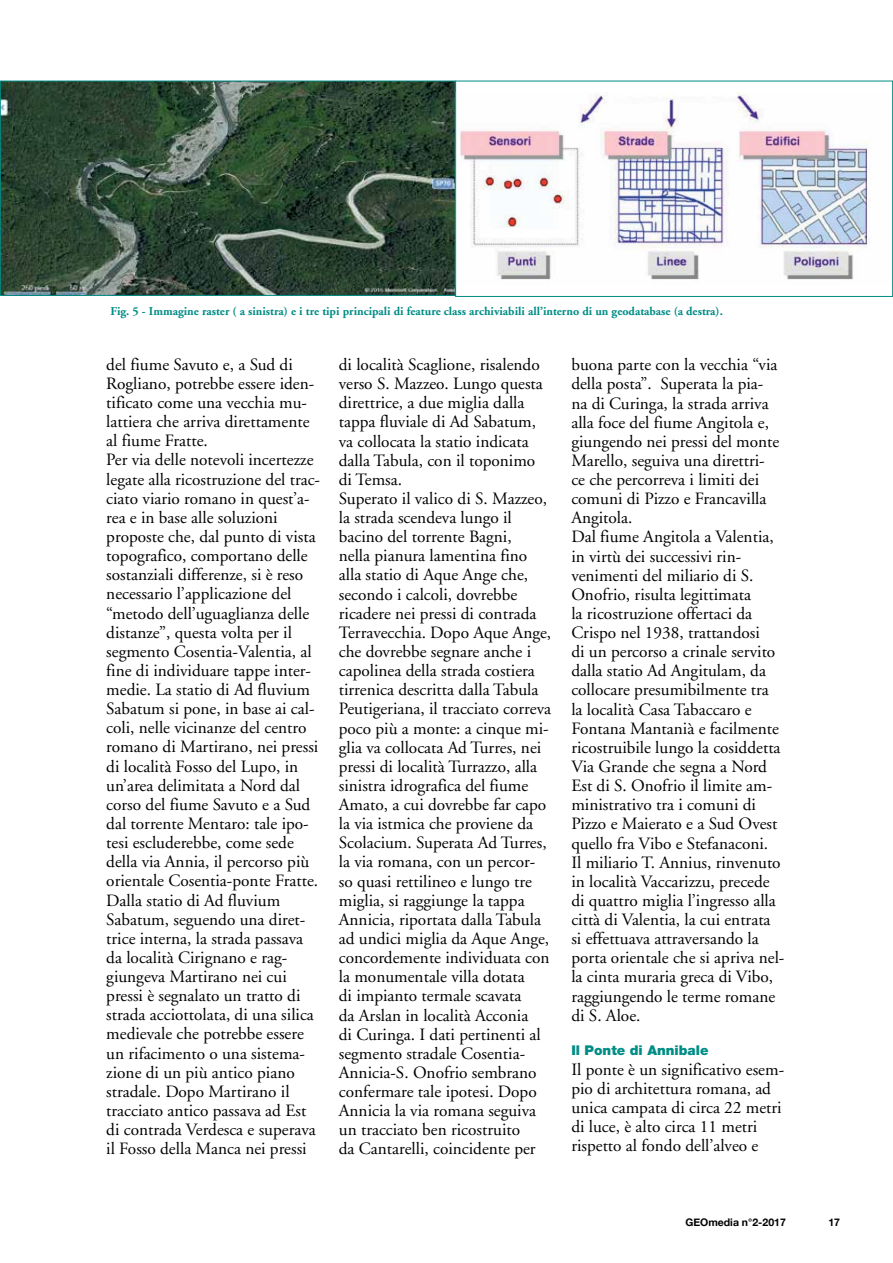
<style>
.page{position:relative;width:893px;height:1263px;background:#fff}
.page>*{position:absolute;margin:0;border:0;box-sizing:border-box;transform-origin:0 0}
.t1{font:17.25px/19.2px "Adobe Garamond";color:#000}
.t2{font:900 13.5px "Helvetica Neue";color:#008d86}
.t3{font:700 12px "Adobe Garamond";color:#008d86}
.t4{font:700 10.5px "Helvetica Neue";color:#000}
</style>
<div class="page">
<img style="left:2px;top:83px;width:452px;height:211px">
<div style="left:0;top:81px;width:456px;height:215px;border:1px solid #008d86"></div>
<img style="left:460px;top:92px;width:411px;height:188px">
<div style="left:455px;top:81px;width:438px;height:216px;border:1px solid #008d86"></div>
<p class="t3" style="left:111px;top:304px;width:614px">Fig. 5 - Immagine raster ( a sinistra) e i tre tipi principali di feature class archiviabili all’interno di un geodatabase (a destra).</p>
<p class="t1" style="left:106px;top:355px;width:215px">del fiume Savuto e, a Sud di<br>Rogliano, potrebbe essere iden&shy;tificato come una vecchia mu&shy;lattiera che arriva direttamente al fiume Fratte.<br>Per via delle notevoli incertezze legate alla ricostruzione del trac&shy;ciato viario romano in quest’a&shy;rea e in base alle soluzioni proposte che, dal punto di vista topografico, comportano delle sostanziali differenze, si è reso necessario l’applicazione del “metodo dell’uguaglianza delle distanze”, questa volta per il segmento Cosentia-Valentia, al fine di individuare tappe inter&shy;medie. La statio di Ad fluvium<br>Sabatum si pone, in base ai cal&shy;coli, nelle vicinanze del centro romano di Martirano, nei pressi di località Fosso del Lupo, in un’area delimitata a Nord dal corso del fiume Savuto e a Sud dal torrente Mentaro: tale ipo&shy;tesi escluderebbe, come sede della via Annia, il percorso più orientale Cosentia-ponte Fratte.<br>Dalla statio di Ad fluvium<br>Sabatum, seguendo una diret&shy;trice interna, la strada passava da località Cirignano e rag&shy;giungeva Martirano nei cui pressi è segnalato un tratto di strada acciottolata, di una silica medievale che potrebbe essere un rifacimento o una sistema&shy;zione di un più antico piano stradale. Dopo Martirano il tracciato antico passava ad Est di contrada Verdesca e superava il Fosso della Manca nei pressi</p>
<p class="t1" style="left:339px;top:355px;width:214px">di località Scaglione, risalendo verso S. Mazzeo. Lungo questa direttrice, a due miglia dalla tappa fluviale di Ad Sabatum, va collocata la statio indicata dalla Tabula, con il toponimo di Temsa.<br>Superato il valico di S. Mazzeo, la strada scendeva lungo il bacino del torrente Bagni,<br>nella pianura lamentina fino alla statio di Aque Ange che, secondo i calcoli, dovrebbe ricadere nei pressi di contrada<br>Terravecchia. Dopo Aque Ange, che dovrebbe segnare anche i capolinea della strada costiera tirrenica descritta dalla Tabula<br>Peutigeriana, il tracciato correva poco più a monte: a cinque mi&shy;glia va collocata Ad Turres, nei pressi di località Turrazzo, alla sinistra idrografica del fiume<br>Amato, a cui dovrebbe far capo la via istmica che proviene da<br>Scolacium. Superata Ad Turres, la via romana, con un percor&shy;so quasi rettilineo e lungo tre miglia, si raggiunge la tappa<br>Annicia, riportata dalla Tabula ad undici miglia da Aque Ange, concordemente individuata con la monumentale villa dotata<br>di impianto termale scavata<br>da Arslan in località Acconia<br>di Curinga. I dati pertinenti al segmento stradale Cosentia-<br>Annicia-S. Onofrio sembrano confermare tale ipotesi. Dopo<br>Annicia la via romana seguiva un tracciato ben ricostruito<br>da Cantarelli, coincidente per</p>
<p class="t1" style="left:571px;top:356px;width:215px">buona parte con la vecchia “via della posta”. Superata la pia-<br>na di Curinga, la strada arriva alla foce del fiume Angitola e, giungendo nei pressi del monte<br>Marello, seguiva una direttri-<br>ce che percorreva i limiti dei comuni di Pizzo e Francavilla<br>Angitola.<br>Dal fiume Angitola a Valentia, in virtù dei successivi rin&shy;venimenti del miliario di S.<br>Onofrio, risulta legittimata<br>la ricostruzione offertaci da<br>Crispo nel 1938, trattandosi<br>di un percorso a crinale servito dalla statio Ad Angitulam, da collocare presumibilmente tra<br>la località Casa Tabaccaro e<br>Fontana Mantanià e facilmente ricostruibile lungo la cosiddetta<br>Via Grande che segna a Nord<br>Est di S. Onofrio il limite am&shy;ministrativo tra i comuni di<br>Pizzo e Maierato e a Sud Ovest quello fra Vibo e Stefanaconi.<br>Il miliario T. Annius, rinvenuto in località Vaccarizzu, precede di quattro miglia l’ingresso alla città di Valentia, la cui entrata si effettuava attraversando la porta orientale che si apriva nel&shy;la cinta muraria greca di Vibo, raggiungendo le terme romane di S. Aloe.</p>
<p class="t2" style="left:571px;top:1042px;width:139px">Il Ponte di Annibale</p>
<p class="t1" style="left:571px;top:1060px;width:214px">Il ponte è un significativo esem&shy;pio di architettura romana, ad unica campata di circa 22 metri di luce, è alto circa 11 metri rispetto al fondo dell’alveo e</p>
<p class="t4" style="left:685px;top:1214px;width:102px">GEOmedia n°2-2017</p>
<p class="t4" style="left:828px;top:1214px;width:13px">17</p>
</div>
